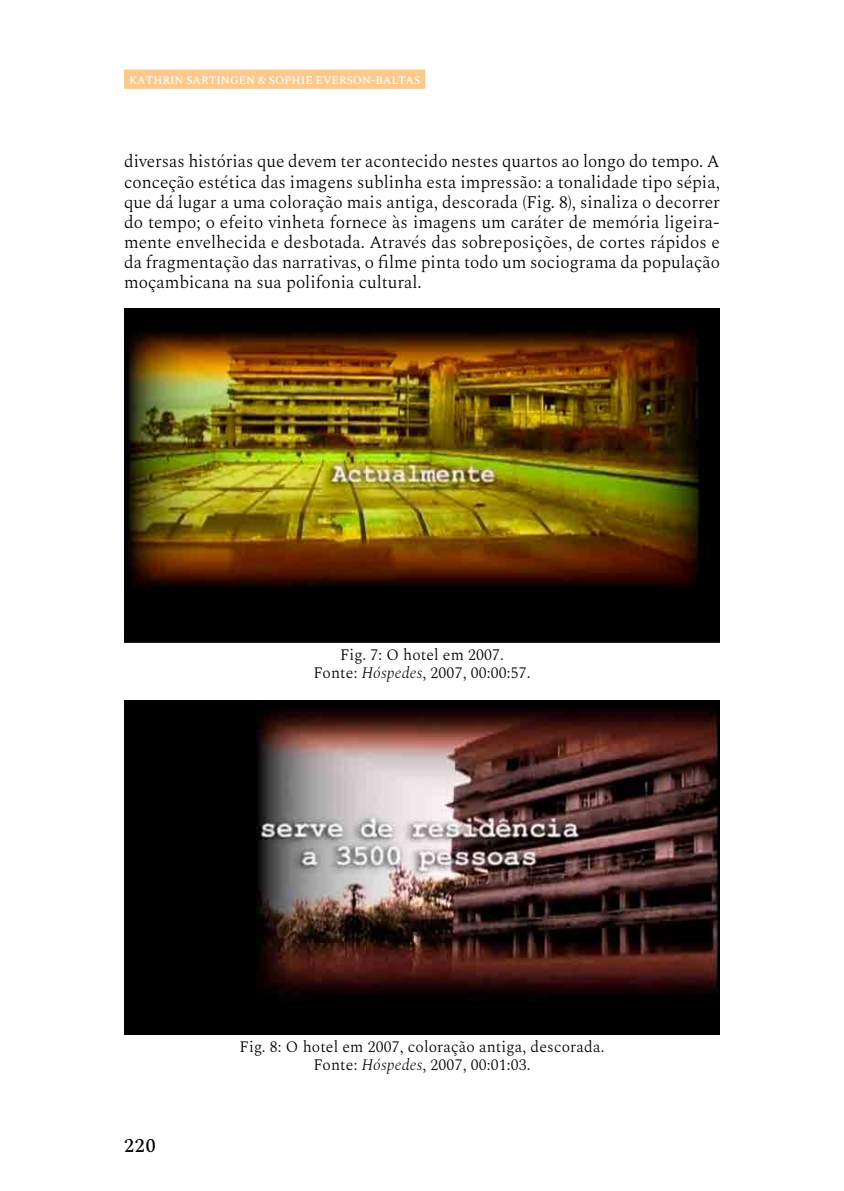
<style>
.page{position:relative;width:844px;height:1191px;background:#fff}
.page>*{position:absolute;margin:0;border:0;box-sizing:border-box;transform-origin:0 0}
.t1{font:500 19.25px "Spectral";color:#000}
.Texto{font:300 17.5px/20.1px "Spectral";color:#000;text-align:justify}
.Legendas{font:300 15.75px "Spectral";letter-spacing:.01em;color:#000}
.t2{font:500 11.38px "Spectral";letter-spacing:-.005em;color:#fff}
.s1{font-style:italic}
</style>
<div class="page">
<img style="left:124px;top:309px;width:595px;height:333px">
<img style="left:124px;top:700px;width:595px;height:334px">
<div style="left:124px;top:70px;width:301px;height:19px;background:#fbc98b"></div>
<p class="t2" style="left:129px;top:72px;width:17px">KATHRI</p>
<p class="t2" style="left:174px;top:72px;width:26px">N SARTI</p>
<p class="t2" style="left:221px;top:72px;width:72px">NGEN &amp; SOPHIE</p>
<p class="t2" style="left:315px;top:72px;width:16px">EVERS</p>
<p class="t2" style="left:353px;top:72px;width:39px">ON-BALTAS</p>
<p class="Texto" style="left:124px;top:152px;width:597px">diversas histórias que devem ter acontecido nestes quartos ao longo do tempo. A conceção estética das imagens sublinha esta impressão: a tonalidade tipo sépia, que dá lugar a uma coloração mais antiga, descorada (Fig. 8), sinaliza o decorrer do tempo; o efeito vinheta fornece às imagens um caráter de memória ligeira&shy;mente envelhecida e desbotada. Através das sobreposições, de cortes rápidos e da fragmentação das narrativas, o filme pinta todo um sociograma da população moçambicana na sua polifonia cultural.</p>
<p class="Legendas" style="left:340px;top:643px;width:165px">Fig. 7: O hotel em 2007.</p>
<p class="Legendas" style="left:313px;top:662px;width:218px">Fonte: <span class="s1">Hóspedes</span>, 2007, 00:00:57.</p>
<p class="t1" style="left:124px;top:1131px;width:33px">220</p>
<p class="Legendas" style="left:239px;top:1035px;width:366px">Fig. 8: O hotel em 2007, coloração antiga, descorada.</p>
<p class="Legendas" style="left:313px;top:1053px;width:218px">Fonte: <span class="s1">Hóspedes</span>, 2007, 00:01:03.</p>
</div>
